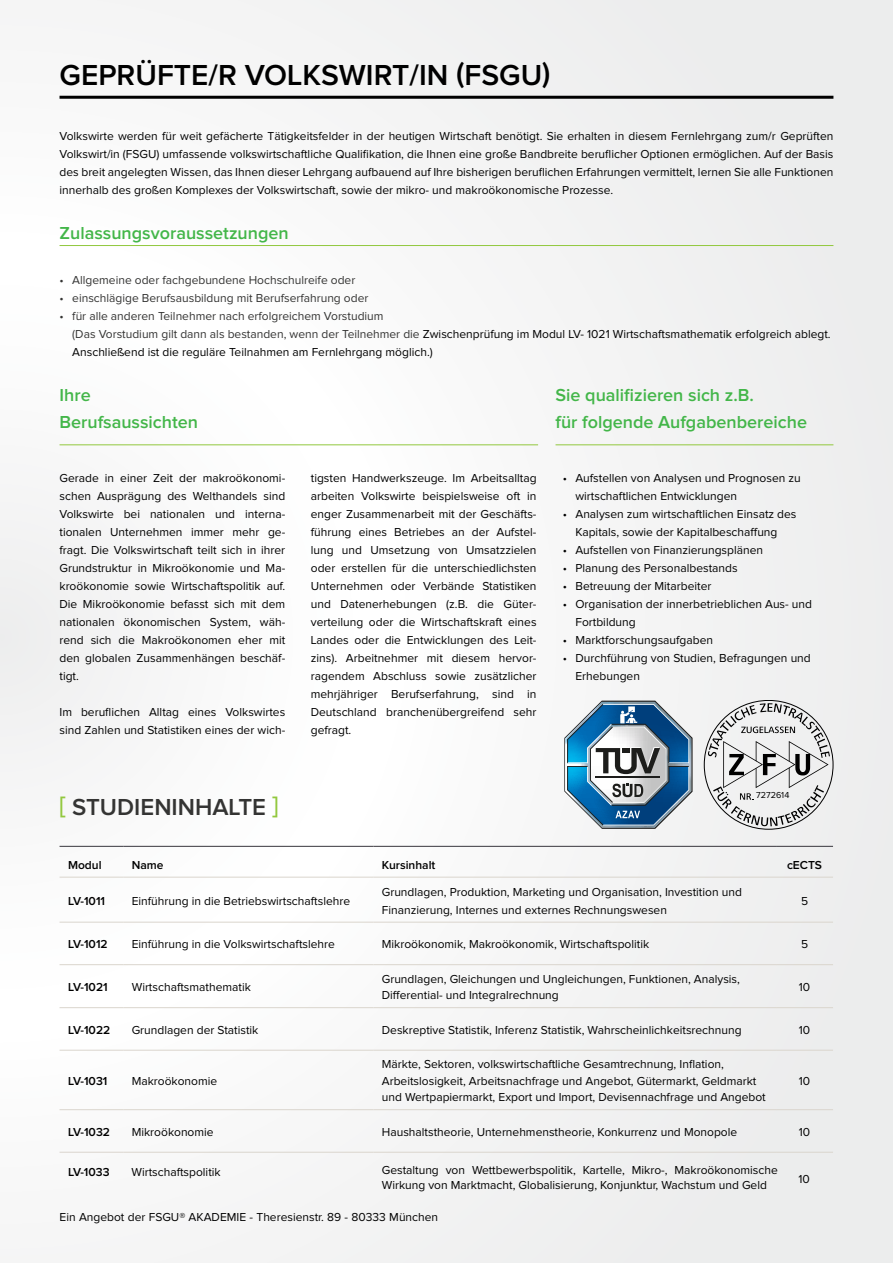
<style>
.page{position:relative;width:893px;height:1263px;background:#f5f5f6}
.page>*{position:absolute;margin:0;border:0;box-sizing:border-box;transform-origin:0 0}
.t1{font:600 30px "Proxima Nova";color:#000}
.t2{font:600 24px "Proxima Nova";color:#343433}
.t3{font:600 18px/27px "Proxima Nova";color:#43b649}
.t4{font:12px/18px "Proxima Nova";color:#000}
.t5{font:12px "Proxima Nova";color:#343433}
.t6{font:600 12px "Proxima Nova";color:#000}
.t7{font:9px "Proxima Nova";color:#000}
.s1{color:#343433}
.s2{color:#92c83e}
</style>
<div class="page">
<hr style="left:60px;top:96px;width:773px;height:3px;background:#000">
<hr style="left:60px;top:444px;width:478px;height:1px;background:#92c83e">
<hr style="left:555px;top:444px;width:278px;height:1px;background:#92c83e">
<svg style="left:708px;top:703px;width:122px;height:123px"></svg>
<hr style="left:60px;top:877px;width:63px;height:1px;background:#dad5cd">
<hr style="left:123px;top:877px;width:250px;height:1px;background:#dad5cd">
<hr style="left:373px;top:877px;width:403px;height:1px;background:#dad5cd">
<hr style="left:776px;top:877px;width:57px;height:1px;background:#dad5cd">
<hr style="left:60px;top:922px;width:63px;height:1px;background:#dad5cd">
<hr style="left:123px;top:922px;width:250px;height:1px;background:#dad5cd">
<hr style="left:373px;top:922px;width:403px;height:1px;background:#dad5cd">
<hr style="left:776px;top:922px;width:57px;height:1px;background:#dad5cd">
<hr style="left:60px;top:964px;width:63px;height:1px;background:#dad5cd">
<hr style="left:123px;top:964px;width:250px;height:1px;background:#dad5cd">
<hr style="left:373px;top:964px;width:403px;height:1px;background:#dad5cd">
<hr style="left:776px;top:964px;width:57px;height:1px;background:#dad5cd">
<hr style="left:60px;top:1007px;width:63px;height:1px;background:#dad5cd">
<hr style="left:123px;top:1007px;width:250px;height:1px;background:#dad5cd">
<hr style="left:373px;top:1007px;width:403px;height:1px;background:#dad5cd">
<hr style="left:776px;top:1007px;width:57px;height:1px;background:#dad5cd">
<hr style="left:60px;top:1050px;width:63px;height:1px;background:#dad5cd">
<hr style="left:123px;top:1050px;width:250px;height:1px;background:#dad5cd">
<hr style="left:373px;top:1050px;width:403px;height:1px;background:#dad5cd">
<hr style="left:776px;top:1050px;width:57px;height:1px;background:#dad5cd">
<hr style="left:60px;top:1109px;width:63px;height:1px;background:#dad5cd">
<hr style="left:123px;top:1109px;width:250px;height:1px;background:#dad5cd">
<hr style="left:373px;top:1109px;width:403px;height:1px;background:#dad5cd">
<hr style="left:776px;top:1109px;width:57px;height:1px;background:#dad5cd">
<hr style="left:60px;top:1152px;width:63px;height:1px;background:#dad5cd">
<hr style="left:123px;top:1152px;width:250px;height:1px;background:#dad5cd">
<hr style="left:373px;top:1152px;width:403px;height:1px;background:#dad5cd">
<hr style="left:776px;top:1152px;width:57px;height:1px;background:#dad5cd">
<hr style="left:60px;top:846px;width:63px;height:1px;background:#38363d">
<hr style="left:123px;top:846px;width:250px;height:1px;background:#38363d">
<hr style="left:373px;top:846px;width:403px;height:1px;background:#38363d">
<hr style="left:776px;top:846px;width:57px;height:1px;background:#38363d">
<hr style="left:60px;top:245px;width:773px;height:1px;background:#92c83e">
<svg style="left:564px;top:701px;width:129px;height:128px"></svg>
<h1 class="t1" style="left:60px;top:61px;width:493px">GEPRÜFTE/R VOLKSWIRT/IN (FSGU)</h1>
<p class="t4" style="left:60px;top:127px;width:775px;text-align:justify">Volkswirte werden für weit gefächerte Tätigkeitsfelder in der heutigen Wirtschaft benötigt. Sie erhalten in diesem Fernlehrgang zum/r Geprüften Volkswirt/in (FSGU) umfassende volkswirtschaftliche Qualifikation, die Ihnen eine große Bandbreite beruflicher Optionen ermöglichen. Auf der Basis des breit angelegten Wissen, das Ihnen dieser Lehrgang aufbauend auf Ihre bisherigen beruflichen Erfahrungen vermittelt, lernen Sie alle Funktionen innerhalb des großen Komplexes der Volkswirtschaft, sowie der mikro- und makroökonomische Prozesse.</p>
<h3 class="t3" style="left:60px;top:220px;width:231px">Zulassungsvoraussetzungen</h3>
<p class="t5" style="left:60px;top:274px;width:297px">• Allgemeine oder fachgebundene Hochschulreife oder</p>
<p class="t5" style="left:60px;top:292px;width:310px">• einschlägige Berufsausbildung mit Berufserfahrung oder</p>
<p class="t4" style="left:72px;top:307px;width:760px;text-indent:-13px"><span class="s1">• für alle anderen Teilnehmer nach erfolgreichem Vorstudium<br>(Das Vorstudium gilt dann als bestanden, wenn der Teilnehmer die</span> Zwischenprüfung im Modul LV- 1021 Wirtschaftsmathematik erfolgreich ablegt.<br>Anschließend ist die reguläre Teilnahmen am Fernlehrgang möglich.)</p>
<h3 class="t3" style="left:60px;top:382px;width:140px">Ihre<br>Berufsaussichten</h3>
<h3 class="t3" style="left:555px;top:382px;width:253px">Sie qualifizieren sich z.B.<br>für folgende Aufgabenbereiche</h3>
<p class="t4" style="left:60px;top:469px;width:227px;text-align:justify">Gerade in einer Zeit der makroökonomi&shy;schen Ausprägung des Welthandels sind Volkswirte bei nationalen und interna&shy;tionalen Unternehmen immer mehr ge&shy;fragt. Die Volkswirtschaft teilt sich in ihrer Grundstruktur in Mikroökonomie und Ma&shy;kroökonomie sowie Wirtschaftspolitik auf.<br>Die Mikroökonomie befasst sich mit dem nationalen ökonomischen System, wäh&shy;rend sich die Makroökonomen eher mit den globalen Zusammenhängen beschäf&shy;tigt.</p>
<p class="t4" style="left:60px;top:703px;width:227px">Im beruflichen Alltag eines Volkswirtes sind Zahlen und Statistiken eines der wich-</p>
<p class="t4" style="left:311px;top:469px;width:227px;text-align:justify">tigsten Handwerkszeuge. Im Arbeitsalltag arbeiten Volkswirte beispielsweise oft in enger Zusammenarbeit mit der Geschäfts&shy;führung eines Betriebes an der Aufstel&shy;lung und Umsetzung von Umsatzzielen oder erstellen für die unterschiedlichsten Unternehmen oder Verbände Statistiken und Datenerhebungen (z.B. die Güter&shy;verteilung oder die Wirtschaftskraft eines Landes oder die Entwicklungen des Leit&shy;zins). Arbeitnehmer mit diesem hervor&shy;ragendem Abschluss sowie zusätzlicher mehrjähriger Berufserfahrung, sind in Deutschland branchenübergreifend sehr gefragt.</p>
<p class="t4" style="left:575px;top:469px;width:227px;text-indent:-13px">• Aufstellen von Analysen und Prognosen zu wirtschaftlichen Entwicklungen</p>
<p class="t4" style="left:563px;top:505px;width:235px;text-align:center">• Analysen zum wirtschaftlichen Einsatz des<br>Kapitals, sowie der Kapitalbeschaffung</p>
<p class="t4" style="left:563px;top:541px;width:202px">• Aufstellen von Finanzierungsplänen</p>
<p class="t4" style="left:563px;top:559px;width:176px">• Planung des Personalbestands</p>
<p class="t4" style="left:563px;top:577px;width:150px">• Betreuung der Mitarbeiter</p>
<p class="t4" style="left:575px;top:595px;width:238px;text-indent:-13px">• Organisation der innerbetrieblichen Aus- und<br>Fortbildung</p>
<p class="t4" style="left:563px;top:631px;width:152px">• Marktforschungsaufgaben</p>
<p class="t4" style="left:575px;top:649px;width:237px;text-indent:-13px">• Durchführung von Studien, Befragungen und<br>Erhebungen</p>
<h2 class="t2" style="left:60px;top:796px;width:221px"><span class="s2">[</span> STUDIENINHALTE <span class="s2">]</span></h2>
<p class="t7" style="left:756px;top:791px;width:35px">7272614</p>
<p class="t6" style="left:68px;top:859px;width:35px">Modul</p>
<p class="t6" style="left:132px;top:859px;width:33px">Name</p>
<p class="t6" style="left:382px;top:859px;width:55px">Kursinhalt</p>
<p class="t6" style="left:787px;top:859px;width:37px">cECTS</p>
<p class="t6" style="left:68px;top:895px;width:39px">LV-1011</p>
<p class="t4" style="left:132px;top:892px;width:220px">Einführung in die Betriebswirtschaftslehre</p>
<p class="t4" style="left:382px;top:883px;width:362px">Grundlagen, Produktion, Marketing und Organisation, Investition und<br>Finanzierung, Internes und externes Rechnungswesen</p>
<p class="t4" style="left:801px;top:892px;width:9px">5</p>
<p class="t6" style="left:68px;top:939px;width:41px">LV-1012</p>
<p class="t4" style="left:132px;top:936px;width:205px">Einführung in die Volkswirtschaftslehre</p>
<p class="t4" style="left:382px;top:936px;width:269px">Mikroökonomik, Makroökonomik, Wirtschaftspolitik</p>
<p class="t4" style="left:801px;top:936px;width:9px">5</p>
<p class="t6" style="left:68px;top:981px;width:41px">LV-1021</p>
<p class="t4" style="left:132px;top:978px;width:121px">Wirtschaftsmathematik</p>
<p class="t4" style="left:382px;top:971px;width:360px;line-height:16.5px">Grundlagen, Gleichungen und Ungleichungen, Funktionen, Analysis,<br>Differential- und Integralrechnung</p>
<p class="t4" style="left:799px;top:978px;width:13px">10</p>
<p class="t6" style="left:68px;top:1024px;width:44px">LV-1022</p>
<p class="t4" style="left:132px;top:1021px;width:128px">Grundlagen der Statistik</p>
<p class="t4" style="left:382px;top:1021px;width:361px">Deskreptive Statistik, Inferenz Statistik, Wahrscheinlichkeitsrechnung</p>
<p class="t4" style="left:799px;top:1021px;width:13px">10</p>
<p class="t6" style="left:68px;top:1075px;width:41px">LV-1031</p>
<p class="t4" style="left:132px;top:1072px;width:87px">Makroökonomie</p>
<p class="t4" style="left:382px;top:1056px;width:385px;line-height:16.5px">Märkte, Sektoren, volkswirtschaftliche Gesamtrechnung, Inflation,<br>Arbeitslosigkeit, Arbeitsnachfrage und Angebot, Gütermarkt, Geldmarkt und Wertpapiermarkt, Export und Import, Devisennachfrage und Angebot</p>
<p class="t4" style="left:799px;top:1072px;width:13px">10</p>
<p class="t6" style="left:68px;top:1126px;width:43px">LV-1032</p>
<p class="t4" style="left:132px;top:1123px;width:83px">Mikroökonomie</p>
<p class="t4" style="left:382px;top:1123px;width:357px">Haushaltstheorie, Unternehmenstheorie, Konkurrenz und Monopole</p>
<p class="t4" style="left:799px;top:1123px;width:13px">10</p>
<p class="t6" style="left:68px;top:1166px;width:43px">LV-1033</p>
<p class="t4" style="left:131px;top:1163px;width:91px">Wirtschaftspolitik</p>
<p class="t4" style="left:382px;top:1163px;width:397px;line-height:15px">Gestaltung von Wettbewerbspolitik, Kartelle, Mikro-, Makroökonomische<br>Wirkung von Marktmacht, Globalisierung, Konjunktur, Wachstum und Geld</p>
<p class="t4" style="left:60px;top:1208px;width:380px">Ein Angebot der FSGU® AKADEMIE - Theresienstr. 89 - 80333 München</p>
<p class="t4" style="left:798px;top:1170px;width:13px">10</p>
</div>
